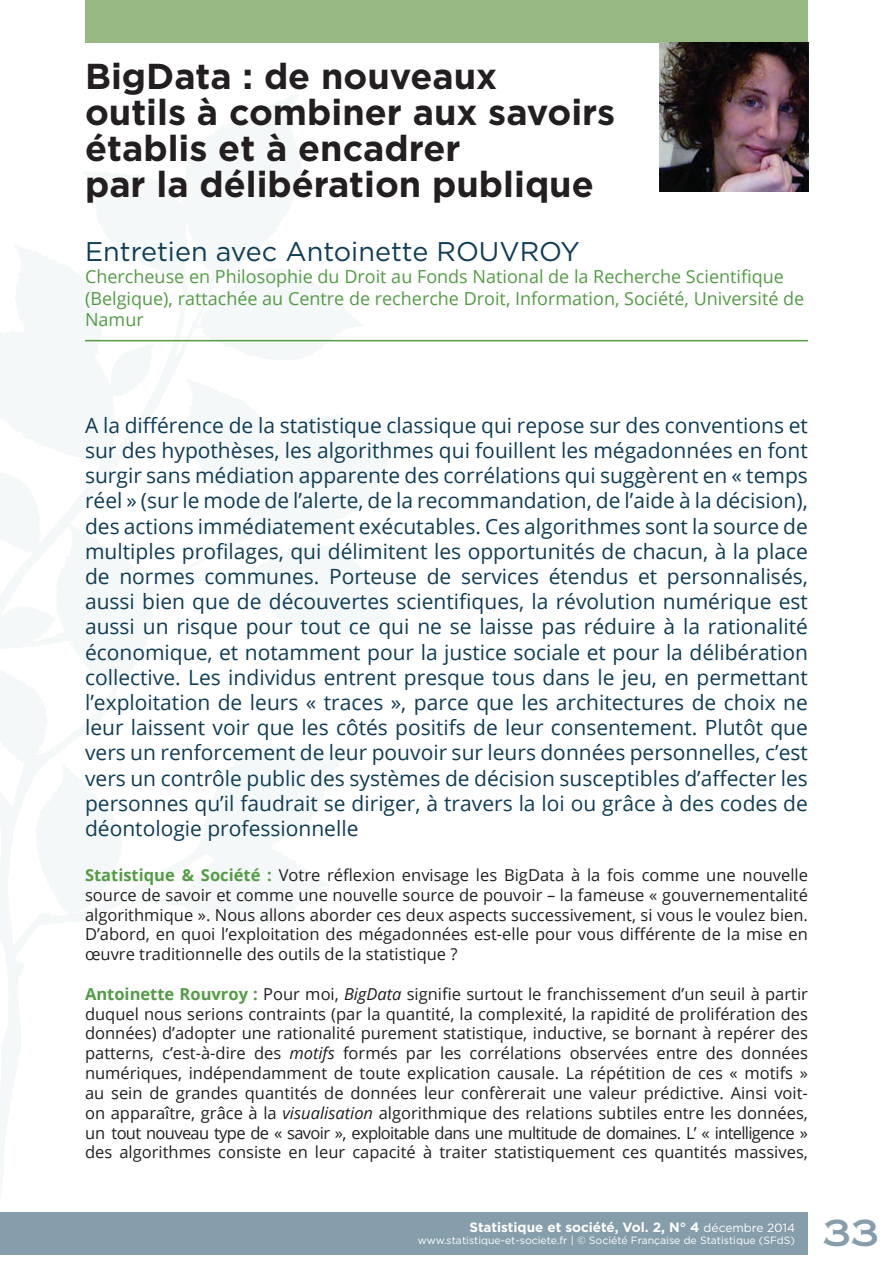
<style>
.page{position:relative;width:893px;height:1263px;background:#fff}
.page>*{position:absolute;margin:0;border:0;box-sizing:border-box;transform-origin:0 0}
.t1{font:700 36px/36px "Gotham";color:#231f20}
.t2{font:36px "Copperplate Gothic Std 31 AB";color:#869eab}
.t3{font:27px "Gotham";color:#0f3d55}
.t4{font:21px/25.2px "Open Sans";color:#0f3d55;text-align:justify}
.t5{font:18px/21.6px "Open Sans";color:#539c45}
.t6{font:16.5px/19.8px "Open Sans";color:#231f20;text-align:justify}
.t7{font:700 13.5px "Gotham";color:#fff}
.t8{font:10.5px "Gotham";color:#fff}
.s1{font-weight:700;color:#539c45}
.s2{font-style:italic}
.s3{font-weight:400;font-size:12px}
</style>
<div class="page">
<div style="left:0;top:1212px;width:808px;height:42px;background:#869eab"></div>
<hr style="left:85px;top:340px;width:723px;height:1px;background:#539c45">
<div style="left:85px;top:0;width:723px;height:43px;background:#96b983"></div>
<img style="left:660px;top:43px;width:149px;height:149px">
<h1 class="t1" style="left:85px;top:58px;width:532px">BigData : de nouveaux<br>outils à combiner aux savoirs établis et à encadrer<br>par la délibération publique</h1>
<h2 class="t3" style="left:85px;top:235px;width:496px">Entretien avec Antoinette ROUVROY</h2>
<p class="t5" style="left:85px;top:265px;width:721px">Chercheuse en Philosophie du Droit au Fonds National de la Recherche Scientifique (Belgique), rattachée au Centre de recherche Droit, Information, Société, Université de<br>Namur</p>
<p class="t4" style="left:85px;top:412px;width:724px">A la différence de la statistique classique qui repose sur des conventions et sur des hypothèses, les algorithmes qui fouillent les mégadonnées en font surgir sans médiation apparente des corrélations qui suggèrent en « temps réel » (sur le mode de l’alerte, de la recommandation, de l’aide à la décision), des actions immédiatement exécutables. Ces algorithmes sont la source de multiples profilages, qui délimitent les opportunités de chacun, à la place de normes communes. Porteuse de services étendus et personnalisés, aussi bien que de découvertes scientifiques, la révolution numérique est aussi un risque pour tout ce qui ne se laisse pas réduire à la rationalité économique, et notamment pour la justice sociale et pour la délibération collective. Les individus entrent presque tous dans le jeu, en permettant l’exploitation de leurs « traces », parce que les architectures de choix ne leur laissent voir que les côtés positifs de leur consentement. Plutôt que vers un renforcement de leur pouvoir sur leurs données personnelles, c’est vers un contrôle public des systèmes de décision susceptibles d’affecter les personnes qu’il faudrait se diriger, à travers la loi ou grâce à des codes de déontologie professionnelle</p>
<p class="t6" style="left:85px;top:865px;width:724px"><span class="s1">Statistique &amp; Société :</span> Votre réflexion envisage les BigData à la fois comme une nouvelle source de savoir et comme une nouvelle source de pouvoir – la fameuse « gouvernementalité algorithmique ». Nous allons aborder ces deux aspects successivement, si vous le voulez bien.<br>D’abord, en quoi l’exploitation des mégadonnées est-elle pour vous différente de la mise en œuvre traditionnelle des outils de la statistique ?</p>
<p class="t6" style="left:85px;top:983px;width:724px"><span class="s1">Antoinette Rouvroy :</span> Pour moi, <span class="s2">BigData</span> signifie surtout le franchissement d’un seuil à partir duquel nous serions contraints (par la quantité, la complexité, la rapidité de prolifération des données) d’adopter une rationalité purement statistique, inductive, se bornant à repérer des patterns, c’est-à-dire des <span class="s2">motifs</span> formés par les corrélations observées entre des données numériques, indépendamment de toute explication causale. La répétition de ces « motifs » au sein de grandes quantités de données leur confèrerait une valeur prédictive. Ainsi voit&shy;on apparaître, grâce à la <span class="s2">visualisation</span> algorithmique des relations subtiles entre les données, un tout nouveau type de « savoir », exploitable dans une multitude de domaines. L’ « intelligence » des algorithmes consiste en leur capacité à traiter statistiquement ces quantités massives,</p>
<p class="t7" style="left:469px;top:1218px;width:327px">Statistique et société, Vol. 2, N° 4 <span class="s3">décembre 2014</span></p>
<p class="t8" style="left:418px;top:1234px;width:379px">www.statistique-et-societe.fr | © Société Française de Statistique (SFdS)</p>
<h1 class="t2" style="left:822px;top:1212px;width:58px">33</h1>
</div>
